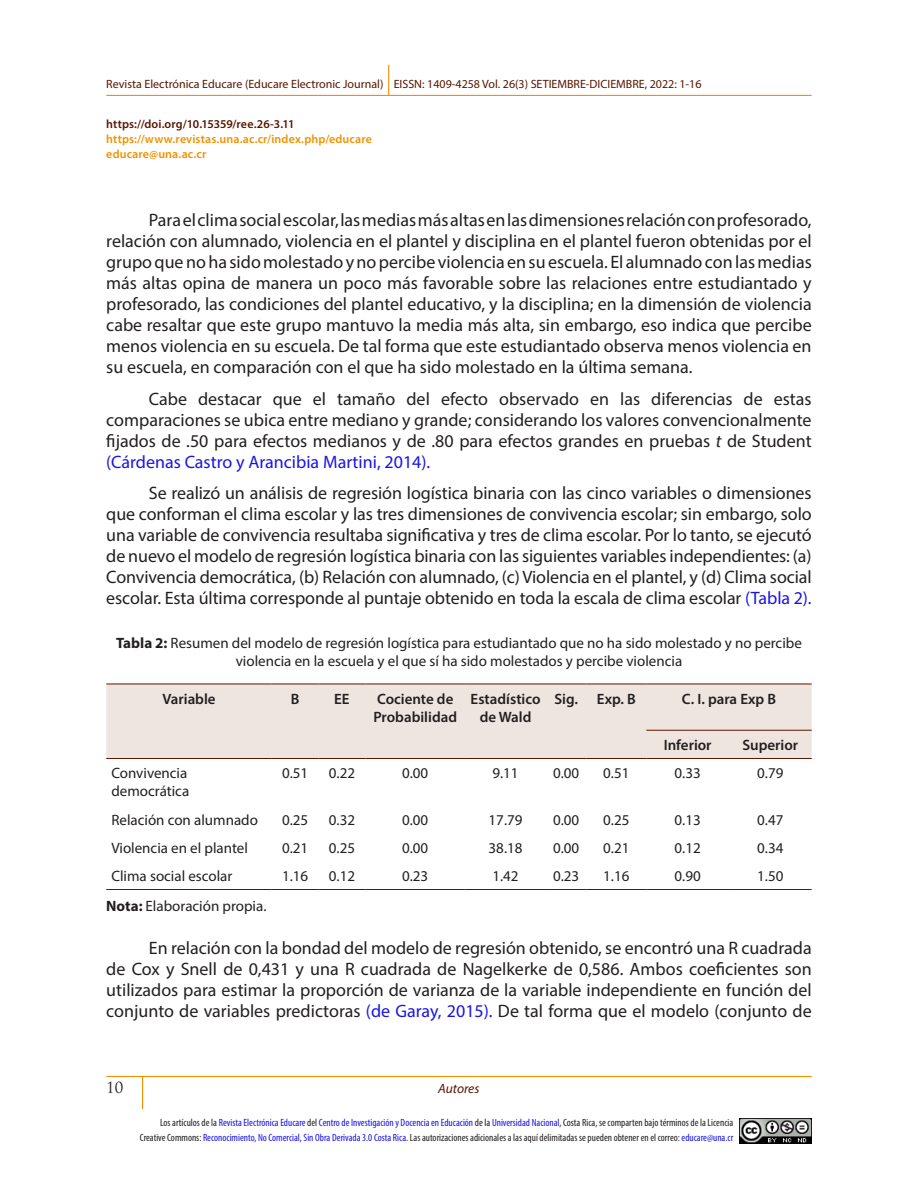
<style>
.page{position:relative;width:918px;height:1188px;background:#fff}
.page>*{position:absolute;margin:0;border:0;box-sizing:border-box;transform-origin:0 0}
.TEXTO{font:18px/21px "Myriad Pro";color:#231f20;text-align:justify}
.t1{font:15px/18px "Myriad Pro";color:#231f20;text-align:center}
.t2{font:600 15px/18px "Myriad Pro";color:#231f20}
.t3{font:15px "Trajan Pro";color:#231f20}
.t4{font:italic 13.5px "Myriad Pro";color:#591600}
.t5{font:12px "Myriad Pro";color:#591600}
.t6{font:600 12px/15px "Myriad Pro";letter-spacing:.01em;color:#f29100}
.t7{font:600 12px "Myriad Pro";letter-spacing:.005em;color:#591600}
.t8{font:condensed 10.5px/15px "Myriad Pro";color:#231f20;text-align:right}
.s1{font-style:italic}
.s2{color:#1a15e5}
.s3{font-weight:700}
</style>
<div class="page">
<hr style="left:106px;top:1076px;width:706px;height:1px;background:#f29100">
<hr style="left:142px;top:1076px;width:1px;height:33px;background:#f29100">
<img style="left:739px;top:1118px;width:73px;height:26px">
<hr style="left:106px;top:95px;width:706px;height:1px;background:#f29100">
<hr style="left:388px;top:65px;width:1px;height:31px;background:#f29100">
<div style="left:106px;top:685px;width:706px;height:73px;background:#eee5e0"></div>
<hr style="left:106px;top:684px;width:166px;height:1px;background:#591600">
<hr style="left:272px;top:684px;width:47px;height:1px;background:#591600">
<hr style="left:319px;top:684px;width:46px;height:1px;background:#591600">
<hr style="left:365px;top:684px;width:100px;height:1px;background:#591600">
<hr style="left:465px;top:684px;width:81px;height:1px;background:#591600">
<hr style="left:546px;top:684px;width:40px;height:1px;background:#591600">
<hr style="left:586px;top:684px;width:60px;height:1px;background:#591600">
<hr style="left:646px;top:684px;width:83px;height:1px;background:#591600">
<hr style="left:729px;top:684px;width:83px;height:1px;background:#591600">
<hr style="left:106px;top:758px;width:166px;height:1px;background:#591600">
<hr style="left:272px;top:758px;width:47px;height:1px;background:#591600">
<hr style="left:319px;top:758px;width:46px;height:1px;background:#591600">
<hr style="left:365px;top:758px;width:100px;height:1px;background:#591600">
<hr style="left:465px;top:758px;width:81px;height:1px;background:#591600">
<hr style="left:546px;top:758px;width:40px;height:1px;background:#591600">
<hr style="left:586px;top:758px;width:60px;height:1px;background:#591600">
<hr style="left:106px;top:889px;width:166px;height:1px;background:#591600">
<hr style="left:272px;top:889px;width:47px;height:1px;background:#591600">
<hr style="left:319px;top:889px;width:46px;height:1px;background:#591600">
<hr style="left:365px;top:889px;width:100px;height:1px;background:#591600">
<hr style="left:465px;top:889px;width:81px;height:1px;background:#591600">
<hr style="left:546px;top:889px;width:40px;height:1px;background:#591600">
<hr style="left:586px;top:889px;width:60px;height:1px;background:#591600">
<hr style="left:646px;top:889px;width:83px;height:1px;background:#591600">
<hr style="left:729px;top:889px;width:83px;height:1px;background:#591600">
<hr style="left:646px;top:730px;width:83px;height:1px;background:#591600">
<hr style="left:729px;top:730px;width:83px;height:1px;background:#591600">
<hr style="left:646px;top:758px;width:83px;height:1px;background:#591600">
<hr style="left:729px;top:758px;width:83px;height:1px;background:#591600">
<p class="t5" style="left:106px;top:77px;width:597px">Revista Electrónica Educare (Educare Electronic Journal) EISSN: 1409-4258 Vol. 26(3) SETIEMBRE-DICIEMBRE, 2022: 1-16</p>
<p class="t7" style="left:106px;top:116px;width:190px">https://doi.org/10.15359/ree.26-3.11</p>
<p class="t6" style="left:106px;top:131px;width:267px">https://www.revistas.una.ac.cr/index.php/educare educare@una.ac.cr</p>
<p class="TEXTO" style="left:106px;top:209px;width:707px;text-indent:43px">Para el clima social escolar, las medias más altas en las dimensiones relación con profesorado, relación con alumnado, violencia en el plantel y disciplina en el plantel fueron obtenidas por el grupo que no ha sido molestado y no percibe violencia en su escuela. El alumnado con las medias más altas opina de manera un poco más favorable sobre las relaciones entre estudiantado y profesorado, las condiciones del plantel educativo, y la disciplina; en la dimensión de violencia cabe resaltar que este grupo mantuvo la media más alta, sin embargo, eso indica que percibe menos violencia en su escuela. De tal forma que este estudiantado observa menos violencia en su escuela, en comparación con el que ha sido molestado en la última semana.</p>
<p class="TEXTO" style="left:106px;top:388px;width:707px;text-indent:43px">Cabe destacar que el tamaño del efecto observado en las diferencias de estas comparaciones se ubica entre mediano y grande; considerando los valores convencionalmente fijados de .50 para efectos medianos y de .80 para efectos grandes en pruebas <span class="s1">t</span> de Student <span class="s2">(Cárdenas Castro y Arancibia Martini, 2014).</span></p>
<p class="TEXTO" style="left:106px;top:483px;width:707px;text-indent:43px">Se realizó un análisis de regresión logística binaria con las cinco variables o dimensiones que conforman el clima escolar y las tres dimensiones de convivencia escolar; sin embargo, solo una variable de convivencia resultaba significativa y tres de clima escolar. Por lo tanto, se ejecutó de nuevo el modelo de regresión logística binaria con las siguientes variables independientes: (a)<br>Convivencia democrática, (b) Relación con alumnado, (c) Violencia en el plantel, y (d) Clima social escolar. Esta última corresponde al puntaje obtenido en toda la escala de clima escolar <span class="s2">(Tabla 2).</span></p>
<p class="t1" style="left:116px;top:634px;width:687px"><span class="s3">Tabla 2:</span> Resumen del modelo de regresión logística para estudiantado que no ha sido molestado y no percibe violencia en la escuela y el que sí ha sido molestados y percibe violencia</p>
<p class="t2" style="left:162px;top:689px;width:55px">Variable</p>
<p class="t2" style="left:291px;top:689px;width:10px">B</p>
<p class="t2" style="left:334px;top:689px;width:17px">EE</p>
<p class="t2" style="left:373px;top:689px;width:85px">Cociente de<br>Probabilidad</p>
<p class="t2" style="left:471px;top:689px;width:71px;text-align:center">Estadístico de Wald</p>
<p class="t2" style="left:554px;top:689px;width:25px">Sig.</p>
<p class="t2" style="left:597px;top:689px;width:40px">Exp. B</p>
<p class="t2" style="left:682px;top:689px;width:96px">C. I. para Exp B</p>
<p class="t2" style="left:664px;top:736px;width:49px">Inferior</p>
<p class="t2" style="left:742px;top:736px;width:57px">Superior</p>
<p class="t1" style="left:111px;top:764px;width:79px;text-align:left">Convivencia democrática</p>
<p class="t1" style="left:282px;top:764px;width:28px">0.51</p>
<p class="t1" style="left:329px;top:764px;width:28px">0.22</p>
<p class="t1" style="left:402px;top:764px;width:28px">0.00</p>
<p class="t1" style="left:492px;top:764px;width:28px">9.11</p>
<p class="t1" style="left:553px;top:764px;width:28px">0.00</p>
<p class="t1" style="left:603px;top:764px;width:28px">0.51</p>
<p class="t1" style="left:675px;top:764px;width:28px">0.33</p>
<p class="t1" style="left:757px;top:764px;width:28px">0.79</p>
<p class="t1" style="left:111px;top:810px;width:148px">Relación con alumnado</p>
<p class="t1" style="left:282px;top:810px;width:28px">0.25</p>
<p class="t1" style="left:329px;top:810px;width:28px">0.32</p>
<p class="t1" style="left:402px;top:810px;width:28px">0.00</p>
<p class="t1" style="left:489px;top:810px;width:35px">17.79</p>
<p class="t1" style="left:553px;top:810px;width:28px">0.00</p>
<p class="t1" style="left:603px;top:810px;width:28px">0.25</p>
<p class="t1" style="left:675px;top:810px;width:28px">0.13</p>
<p class="t1" style="left:757px;top:810px;width:28px">0.47</p>
<p class="t1" style="left:111px;top:838px;width:138px">Violencia en el plantel</p>
<p class="t1" style="left:282px;top:838px;width:28px">0.21</p>
<p class="t1" style="left:329px;top:838px;width:28px">0.25</p>
<p class="t1" style="left:402px;top:838px;width:28px">0.00</p>
<p class="t1" style="left:489px;top:838px;width:35px">38.18</p>
<p class="t1" style="left:553px;top:838px;width:28px">0.00</p>
<p class="t1" style="left:603px;top:838px;width:28px">0.21</p>
<p class="t1" style="left:675px;top:838px;width:28px">0.12</p>
<p class="t1" style="left:757px;top:838px;width:28px">0.34</p>
<p class="t1" style="left:111px;top:867px;width:123px">Clima social escolar</p>
<p class="t1" style="left:282px;top:867px;width:28px">1.16</p>
<p class="t1" style="left:329px;top:867px;width:28px">0.12</p>
<p class="t1" style="left:402px;top:867px;width:28px">0.23</p>
<p class="t1" style="left:492px;top:867px;width:28px">1.42</p>
<p class="t1" style="left:553px;top:867px;width:28px">0.23</p>
<p class="t1" style="left:603px;top:867px;width:28px">1.16</p>
<p class="t1" style="left:675px;top:867px;width:28px">0.90</p>
<p class="t1" style="left:757px;top:867px;width:28px">1.50</p>
<p class="t1" style="left:106px;top:897px;width:162px"><span class="s3">Nota:</span> Elaboración propia.</p>
<p class="TEXTO" style="left:106px;top:937px;width:707px;text-indent:43px">En relación con la bondad del modelo de regresión obtenido, se encontró una R cuadrada de Cox y Snell de 0,431 y una R cuadrada de Nagelkerke de 0,586. Ambos coeficientes son utilizados para estimar la proporción de varianza de la variable independiente en función del conjunto de variables predictoras <span class="s2">(de Garay, 2015).</span> De tal forma que el modelo (conjunto de</p>
<p class="t3" style="left:106px;top:1078px;width:19px">10</p>
<p class="t4" style="left:438px;top:1080px;width:43px">Autores</p>
<p class="t8" style="left:140px;top:1115px;width:595px">Los artículos de la <span class="s2">Revista Electrónica Educare</span> del <span class="s2">Centro de Investigación y Docencia en Educación</span> de la <span class="s2">Universidad Nacional</span>, Costa Rica, se comparten bajo términos de la Licencia<br>Creative Commons: <span class="s2">Reconocimiento, No Comercial, Sin Obra Derivada 3.0 Costa Rica</span>. Las autorizaciones adicionales a las aquí delimitadas se pueden obtener en el correo: <span class="s2">educare@una.cr</span></p>
</div>
